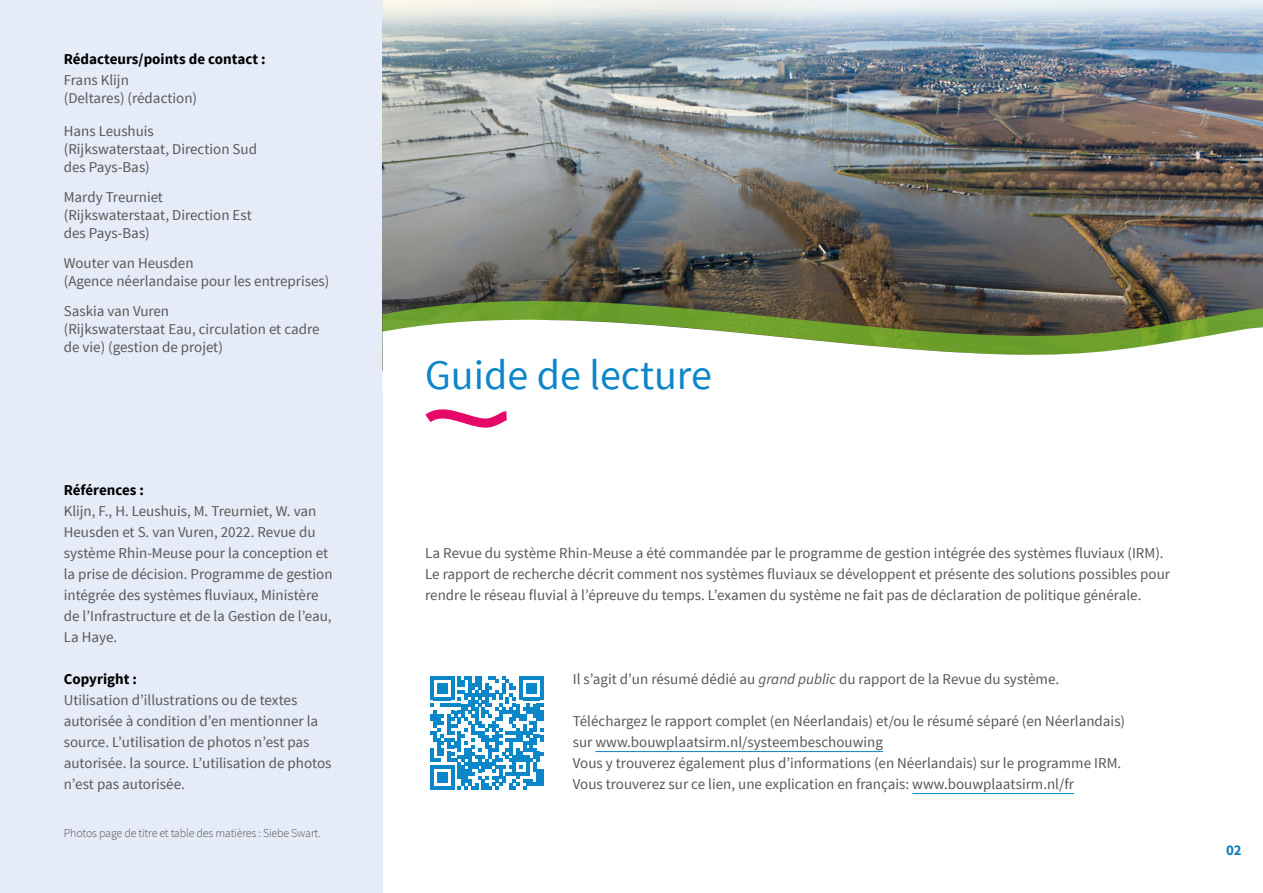
<style>
.page{position:relative;width:1263px;height:893px;background:#fff}
.page>*{position:absolute;margin:0;border:0;box-sizing:border-box;transform-origin:0 0}
.t1{font:42px "Source Sans Pro";color:#0b86c8}
.t2{font:15px/21px "Source Sans Pro";color:#575756}
.t3{font:700 15px "Source Sans Pro";color:#000}
.t4{font:700 15px "Source Sans Pro";color:#107dba}
.t5{font:300 12px "Source Sans Pro";letter-spacing:-.015em;color:#575756}
.s1{font-style:italic}
</style>
<div class="page">
<div style="left:0;top:0;width:383px;height:893px;background:#e5ecf8"></div>
<img style="left:383px;top:0;width:880px;height:290px">
<svg style="left:382px;top:291px;width:881px;height:80px"></svg>
<hr style="left:595px;top:751px;width:288px;height:1px;background:#0b86c8">
<hr style="left:912px;top:793px;width:162px;height:1px;background:#0b86c8">
<svg style="left:430px;top:676px;width:113px;height:114px"></svg>
<svg style="left:425px;top:409px;width:82px;height:19px"></svg>
<p class="t3" style="left:64px;top:49px;width:203px">Rédacteurs/points de contact :</p>
<p class="t2" style="left:64px;top:71px;width:135px;line-height:18px">Frans Klijn<br>(Deltares) (rédaction)</p>
<p class="t2" style="left:64px;top:122px;width:195px;line-height:18px">Hans Leushuis (Rijkswaterstaat, Direction Sud des Pays-Bas)</p>
<p class="t2" style="left:64px;top:188px;width:190px;line-height:18px">Mardy Treurniet (Rijkswaterstaat, Direction Est des Pays-Bas)</p>
<p class="t2" style="left:64px;top:254px;width:267px;line-height:18px">Wouter van Heusden<br>(Agence néerlandaise pour les entreprises)</p>
<p class="t2" style="left:64px;top:302px;width:257px;line-height:18px">Saskia van Vuren<br>(Rijkswaterstaat Eau, circulation et cadre de vie) (gestion de projet)</p>
<p class="t3" style="left:64px;top:480px;width:82px">Références :</p>
<p class="t2" style="left:64px;top:501px;width:270px">Klijn, F., H. Leushuis, M. Treurniet, W. van Heusden et S. van Vuren, 2022. Revue du système Rhin-Meuse pour la conception et la prise de décision. Programme de gestion intégrée des systèmes fluviaux, Ministère de l’Infrastructure et de la Gestion de l’eau, La Haye.</p>
<p class="t3" style="left:64px;top:669px;width:75px">Copyright :</p>
<p class="t2" style="left:64px;top:690px;width:269px">Utilisation d’illustrations ou de textes autorisée à condition d’en mentionner la source. L’utilisation de photos n’est pas autorisée. la source. L’utilisation de photos n’est pas autorisée.</p>
<p class="t5" style="left:64px;top:825px;width:259px">Photos page de titre et table des matières : Siebe Swart.</p>
<h1 class="t1" style="left:425px;top:349px;width:288px">Guide de lecture</h1>
<p class="t2" style="left:425px;top:543px;width:746px">La Revue du système Rhin-Meuse a été commandée par le programme de gestion intégrée des systèmes fluviaux (IRM).<br>Le rapport de recherche décrit comment nos systèmes fluviaux se développent et présente des solutions possibles pour rendre le réseau fluvial à l’épreuve du temps. L’examen du système ne fait pas de déclaration de politique générale.</p>
<p class="t2" style="left:573px;top:669px;width:488px">Il s’agit d’un résumé dédié au <span class="s1">grand public</span> du rapport de la Revue du système.</p>
<p class="t2" style="left:573px;top:711px;width:554px">Téléchargez le rapport complet (en Néerlandais) et/ou le résumé séparé (en Néerlandais) sur www.bouwplaatsirm.nl/systeembeschouwing<br>Vous y trouverez également plus d’informations (en Néerlandais) sur le programme IRM.<br>Vous trouverez sur ce lien, une explication en français: www.bouwplaatsirm.nl/fr</p>
<p class="t4" style="left:1226px;top:840px;width:17px">02</p>
</div>
